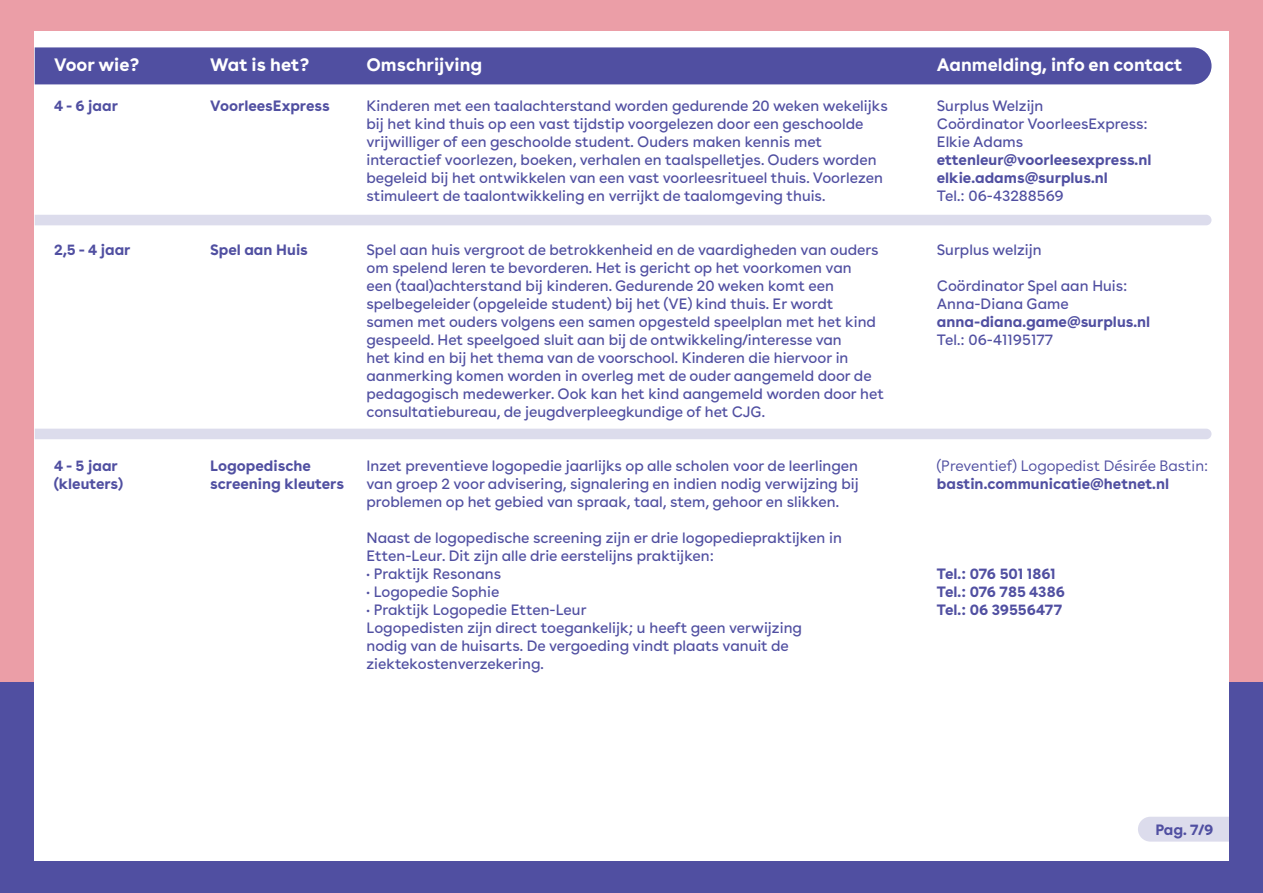
<style>
.page{position:relative;width:1263px;height:893px;background:#eb9ea7}
.page>*{position:absolute;margin:0;border:0;box-sizing:border-box;transform-origin:0 0}
.t1{font:700 18px "Buenos Aires";color:#fff}
.t2{font:15px/18px "Buenos Aires";color:#504fa1}
.t3{font:700 15px "Buenos Aires";color:#504fa1}
.t4{font:15px "Buenos Aires";color:#504fa1}
.t5{font:700 15px "Buenos Aires";letter-spacing:-.02em;color:#504fa1}
</style>
<div class="page">
<div style="left:0;top:682px;width:1263px;height:211px;background:#504fa1"></div>
<div style="left:35px;top:32px;width:1194px;height:829px;background:#fff"></div>
<div style="left:35px;top:47px;width:1176px;height:37px;background:#504fa1"></div>
<div style="left:35px;top:215px;width:1176px;height:10px;background:#dcdcec"></div>
<div style="left:35px;top:429px;width:1176px;height:10px;background:#dcdcec"></div>
<div style="left:1138px;top:817px;width:91px;height:25px;background:#dcdcec"></div>
<p class="t1" style="left:54px;top:49px;width:87px">Voor wie?</p>
<p class="t3" style="left:54px;top:93px;width:66px">4 - 6 jaar</p>
<p class="t3" style="left:54px;top:237px;width:78px">2,5 - 4 jaar</p>
<p class="t3" style="left:54px;top:453px;width:65px">4 - 5 jaar</p>
<p class="t3" style="left:54px;top:471px;width:70px">(kleuters)</p>
<p class="t1" style="left:210px;top:49px;width:100px">Wat is het?</p>
<p class="t3" style="left:210px;top:93px;width:121px">VoorleesExpress</p>
<p class="t3" style="left:210px;top:237px;width:99px">Spel aan Huis</p>
<p class="t3" style="left:210px;top:453px;width:102px">Logopedische</p>
<p class="t3" style="left:210px;top:471px;width:135px">screening kleuters</p>
<p class="t1" style="left:366px;top:49px;width:117px">Omschrijving</p>
<p class="t2" style="left:366px;top:95px;width:523px">Kinderen met een taalachterstand worden gedurende 20 weken wekelijks bij het kind thuis op een vast tijdstip voorgelezen door een geschoolde vrijwilliger of een geschoolde student. Ouders maken kennis met interactief voorlezen, boeken, verhalen en taalspelletjes. Ouders worden begeleid bij het ontwikkelen van een vast voorleesritueel thuis. Voorlezen stimuleert de taalontwikkeling en verrijkt de taalomgeving thuis.</p>
<p class="t2" style="left:366px;top:239px;width:519px">Spel aan huis vergroot de betrokkenheid en de vaardigheden van ouders om spelend leren te bevorderen. Het is gericht op het voorkomen van<br>een (taal)achterstand bij kinderen. Gedurende 20 weken komt een spelbegeleider (opgeleide student) bij het (VE) kind thuis. Er wordt samen met ouders volgens een samen opgesteld speelplan met het kind gespeeld. Het speelgoed sluit aan bij de ontwikkeling/interesse van<br>het kind en bij het thema van de voorschool. Kinderen die hiervoor in aanmerking komen worden in overleg met de ouder aangemeld door de pedagogisch medewerker. Ook kan het kind aangemeld worden door het consultatiebureau, de jeugdverpleegkundige of het CJG.</p>
<p class="t2" style="left:366px;top:455px;width:494px;text-align:justify">Inzet preventieve logopedie jaarlijks op alle scholen voor de leerlingen van groep 2 voor advisering, signalering en indien nodig verwijzing bij problemen op het gebied van spraak, taal, stem, gehoor en slikken.</p>
<p class="t2" style="left:366px;top:527px;width:477px">Naast de logopedische screening zijn er drie logopediepraktijken in</p>
<p class="t2" style="left:366px;top:545px;width:349px">Etten-Leur. Dit zijn alle drie eerstelijns praktijken:</p>
<p class="t2" style="left:366px;top:563px;width:136px">• Praktijk Resonans</p>
<p class="t2" style="left:366px;top:581px;width:134px">• Logopedie Sophie</p>
<p class="t2" style="left:366px;top:599px;width:222px">• Praktijk Logopedie Etten-Leur</p>
<p class="t2" style="left:366px;top:617px;width:437px">Logopedisten zijn direct toegankelijk; u heeft geen verwijzing nodig van de huisarts. De vergoeding vindt plaats vanuit de ziektekostenverzekering.</p>
<p class="t1" style="left:937px;top:49px;width:247px">Aanmelding, info en contact</p>
<p class="t2" style="left:937px;top:95px;width:108px">Surplus Welzijn</p>
<p class="t2" style="left:937px;top:113px;width:213px">Coördinator VoorleesExpress:</p>
<p class="t2" style="left:937px;top:131px;width:88px">Elkie Adams</p>
<p class="t3" style="left:937px;top:147px;width:216px">ettenleur@voorleesexpress.nl</p>
<p class="t3" style="left:937px;top:165px;width:173px">elkie.adams@surplus.nl</p>
<p class="t2" style="left:937px;top:185px;width:129px">Tel.: 06-43288569</p>
<p class="t2" style="left:937px;top:239px;width:106px">Surplus welzijn</p>
<p class="t2" style="left:937px;top:275px;width:192px">Coördinator Spel aan Huis:</p>
<p class="t2" style="left:937px;top:293px;width:133px">Anna-Diana Game</p>
<p class="t3" style="left:937px;top:309px;width:215px">anna-diana.game@surplus.nl</p>
<p class="t2" style="left:937px;top:329px;width:118px">Tel.: 06-41195177</p>
<p class="t4" style="left:937px;top:454px;width:273px">(Preventief) Logopedist Désirée Bastin:</p>
<p class="t3" style="left:937px;top:471px;width:234px">bastin.communicatie@hetnet.nl</p>
<p class="t5" style="left:937px;top:561px;width:121px">Tel.: 076 501 1861</p>
<p class="t3" style="left:937px;top:579px;width:130px">Tel.: 076 785 4386</p>
<p class="t3" style="left:937px;top:597px;width:127px">Tel.: 06 39556477</p>
<p class="t3" style="left:1155px;top:817px;width:60px">Pag. 7/9</p>
</div>
